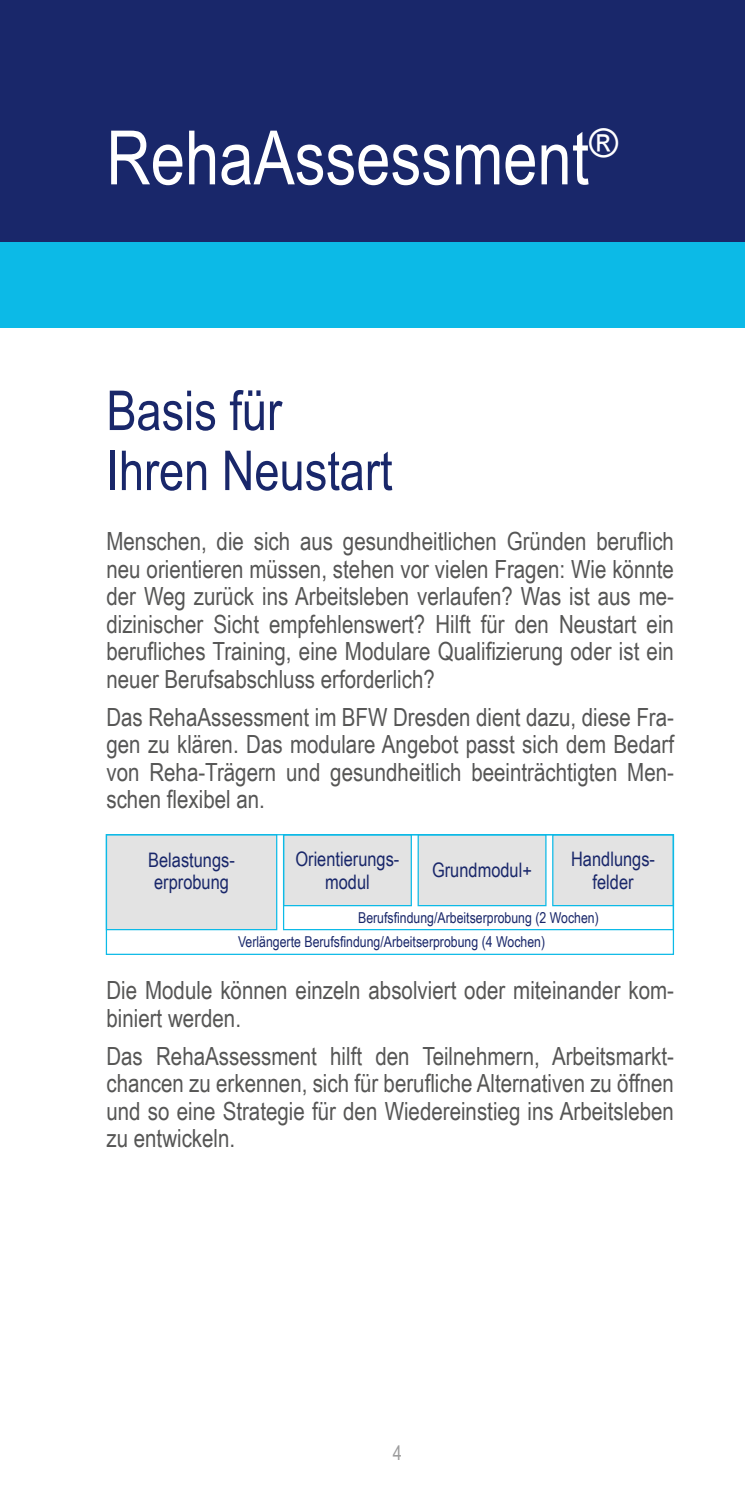
<style>
.page{position:relative;width:745px;height:1489px;background:#fff}
.page>*{position:absolute;margin:0;border:0;box-sizing:border-box;transform-origin:0 0}
.t1{font:75px "Arial Narrow";color:#fff}
.t2{font:55px/60px "Arial Narrow";color:#19276a}
.t3{font:25px/27.5px "Arial Narrow";color:#565655;text-align:justify}
.t4{font:20px/22.5px "Arial Narrow";color:#19276a;text-align:center}
.t5{font:20px "Arial Narrow";color:#9c9c9d}
.t6{font:15px/24.5px "Arial Narrow";color:#19276a}
</style>
<div class="page">
<div style="left:0;top:0;width:744px;height:283px;background:#19276a"></div>
<div style="left:0;top:243px;width:744px;height:85px;background:#0cbae7"></div>
<div style="left:106px;top:834px;width:171px;height:96px;background:#e3e3e3;border:1px solid #0cbae7"></div>
<div style="left:283px;top:834px;width:128px;height:71px;background:#e3e3e3"></div>
<div style="left:283px;top:834px;width:128px;height:72px;border:1px solid #0cbae7"></div>
<div style="left:418px;top:834px;width:127px;height:71px;background:#e3e3e3"></div>
<div style="left:417px;top:834px;width:129px;height:72px;border:1px solid #0cbae7"></div>
<div style="left:552px;top:834px;width:121px;height:71px;background:#e3e3e3"></div>
<div style="left:552px;top:834px;width:121px;height:72px;border:1px solid #0cbae7"></div>
<div style="left:283px;top:834px;width:390px;height:96px;border:1px solid #0cbae7"></div>
<div style="left:106px;top:834px;width:567px;height:120px;border:1px solid #0cbae7"></div>
<h1 class="t1" style="left:106px;top:103px;width:513px">RehaAssessment<sup>®</sup></h1>
<h2 class="t2" style="left:106px;top:378px;width:287px">Basis für<br>Ihren Neustart</h2>
<p class="t3" style="left:106px;top:526px;width:568px">Menschen, die sich aus gesundheitlichen Gründen beruflich neu orientieren müssen, stehen vor vielen Fragen: Wie könnte der Weg zurück ins Arbeitsleben verlaufen? Was ist aus me&shy;dizinischer Sicht empfehlenswert? Hilft für den Neustart ein berufliches Training, eine Modulare Qualifizierung oder ist ein neuer Berufsabschluss erforderlich?</p>
<p class="t3" style="left:106px;top:702px;width:568px">Das RehaAssessment im BFW Dresden dient dazu, diese Fra&shy;gen zu klären. Das modulare Angebot passt sich dem Bedarf von Reha-Trägern und gesundheitlich beeinträchtigten Men&shy;schen flexibel an.</p>
<p class="t4" style="left:295px;top:847px;width:105px">Orientierungs&shy;modul</p>
<p class="t4" style="left:432px;top:858px;width:101px">Grundmodul+</p>
<p class="t4" style="left:570px;top:847px;width:85px">Handlungs&shy;felder</p>
<p class="t6" style="left:238px;top:904px;width:362px;text-indent:120px">Berufsfindung/Arbeitserprobung (2 Wochen)<br>Verlängerte Berufsfindung/Arbeitserprobung (4 Wochen)</p>
<p class="t4" style="left:148px;top:847px;width:88px;text-align:left">Belastungs&shy;erprobung</p>
<p class="t3" style="left:106px;top:975px;width:568px">Die Module können einzeln absolviert oder miteinander kom&shy;biniert werden.</p>
<p class="t3" style="left:106px;top:1041px;width:568px">Das RehaAssessment hilft den Teilnehmern, Arbeitsmarkt&shy;chancen zu erkennen, sich für berufliche Alternativen zu öffnen und so eine Strategie für den Wiedereinstieg ins Arbeitsleben zu entwickeln.</p>
<p class="t5" style="left:392px;top:1437px;width:11px">4</p>
</div>
